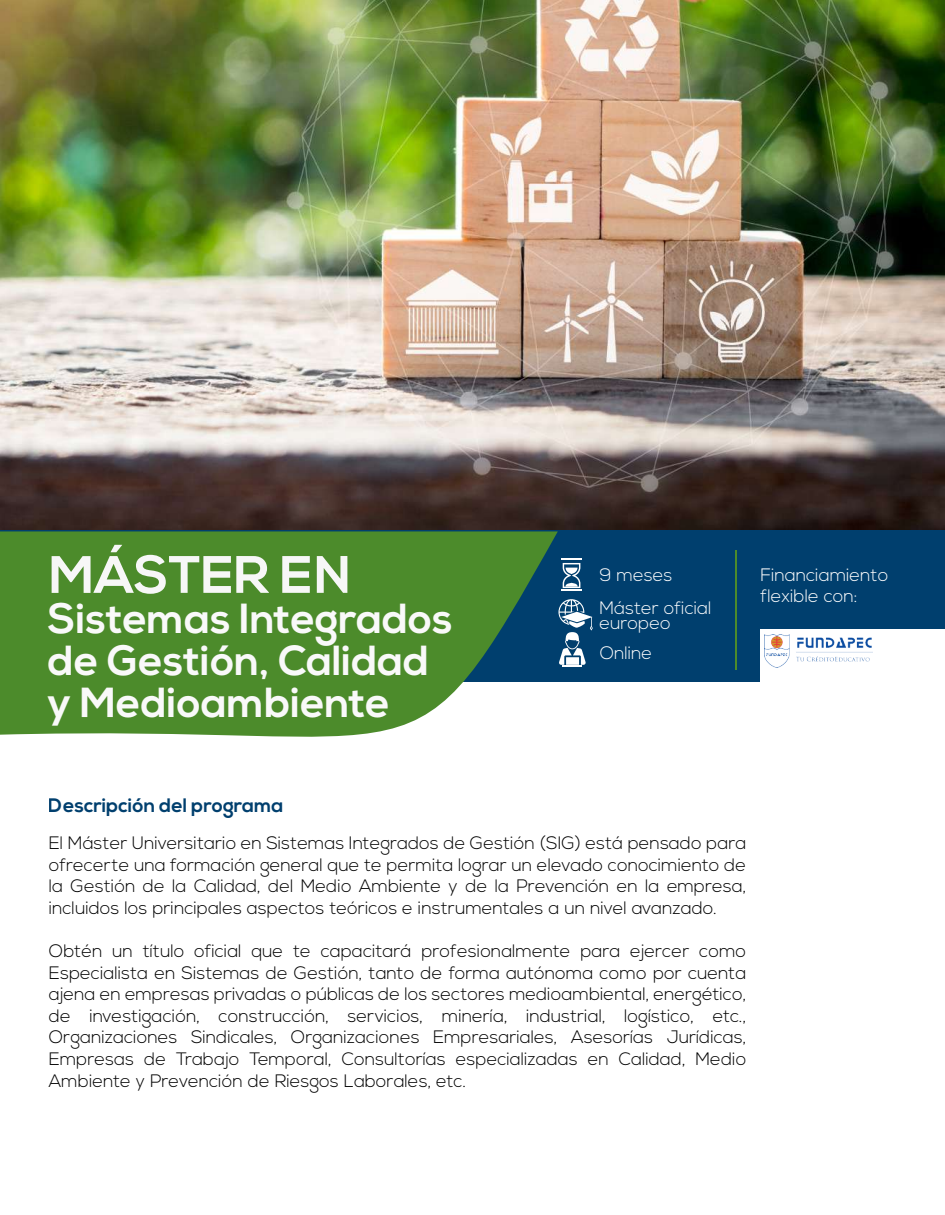
<style>
.page{position:relative;width:945px;height:1215px;background:#fff}
.page>*{position:absolute;margin:0;border:0;box-sizing:border-box;transform-origin:0 0}
.t1{font:700 52.5px "Nexa";color:#f7f7f7}
.t2{font:700 42px/42px "Nexa";color:#f9f9f9}
.t3{font:700 19.5px "Nexa";color:#003f6e}
.t4{font:300 18px/21.6px "Nexa";color:#000;text-align:justify}
.t5{font:300 18px/32.7px "Nexa";color:#fff}
</style>
<div class="page">
<img style="left:0;top:0;width:945px;height:530px">
<div style="left:0;top:530px;width:945px;height:151px;background:#003f6e"></div>
<svg style="left:561px;top:559px;width:21px;height:32px"></svg>
<hr style="left:735px;top:550px;width:2px;height:120px;background:#4c8b2a">
<svg style="left:558px;top:599px;width:35px;height:68px"></svg>
<svg style="left:0;top:531px;width:558px;height:206px;background:#538e3d"></svg>
<div style="left:761px;top:629px;width:184px;height:63px;background:#fff"></div>
<img style="left:764px;top:634px;width:108px;height:33px">
<h1 class="t1" style="left:49px;top:544px;width:304px">MÁSTER EN</h1>
<h2 class="t2" style="left:48px;top:599px;width:407px">Sistemas Integrados de Gestión, Calidad y Medioambiente</h2>
<p class="t5" style="left:599px;top:560px;width:114px">9 meses<br>Máster oficial</p>
<p class="t5" style="left:599px;top:609px;width:73px;line-height:30px">europeo<br>Online</p>
<p class="t5" style="left:761px;top:565px;width:129px;line-height:21.6px">Financiamiento flexible con:</p>
<p class="t3" style="left:49px;top:794px;width:236px">Descripción del programa</p>
<p class="t4" style="left:49px;top:833px;width:699px">El Máster Universitario en Sistemas Integrados de Gestión (SIG) está pensado para ofrecerte una formación general que te permita lograr un elevado conocimiento de la Gestión de la Calidad, del Medio Ambiente y de la Prevención en la empresa, incluidos los principales aspectos teóricos e instrumentales a un nivel avanzado.</p>
<p class="t4" style="left:49px;top:941px;width:699px">Obtén un título oficial que te capacitará profesionalmente para ejercer como Especialista en Sistemas de Gestión, tanto de forma autónoma como por cuenta ajena en empresas privadas o públicas de los sectores medioambiental, energético, de investigación, construcción, servicios, minería, industrial, logístico, etc., Organizaciones Sindicales, Organizaciones Empresariales, Asesorías Jurídicas, Empresas de Trabajo Temporal, Consultorías especializadas en Calidad, Medio Ambiente y Prevención de Riesgos Laborales, etc.</p>
</div>
